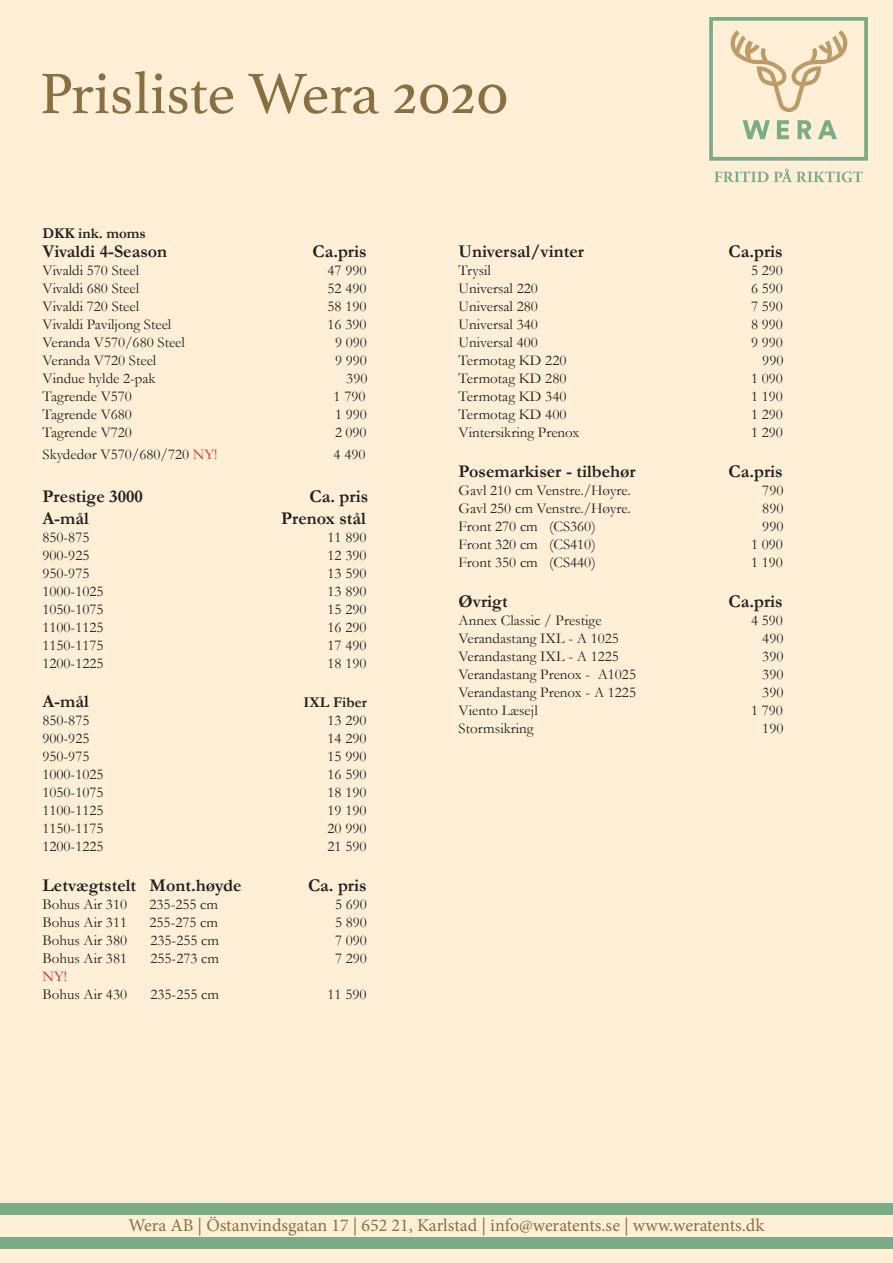
<style>
.page{position:relative;width:893px;height:1263px;background:#feefd6}
.page>*{position:absolute;margin:0;border:0;box-sizing:border-box;transform-origin:0 0}
.t1{font:60px "Athelas";color:#897043}
.t2{font:700 18px "Garamond";color:#231f20}
.t3{font:18px "Minion Pro";color:#897043}
.t4{font:15px "Garamond";color:#231f20}
.t5{font:700 15px "Garamond";color:#231f20}
.t6{font:15px "Garamond";color:#d1232a}
.s1{color:#ee2928}
</style>
<div class="page">
<div style="left:0;top:1204px;width:893px;height:11px;background:#7bac88"></div>
<div style="left:0;top:1237px;width:893px;height:12px;background:#7bac88"></div>
<svg style="left:709px;top:17px;width:159px;height:144px"></svg>
<svg style="left:714px;top:169px;width:149px;height:13px"></svg>
<p class="t1" style="left:40px;top:46px;width:470px">Prisliste Wera 2020</p>
<p class="t5" style="left:43px;top:223px;width:105px">DKK ink. moms</p>
<p class="t2" style="left:43px;top:239px;width:126px">Vivaldi 4-Season</p>
<p class="t2" style="left:313px;top:239px;width:56px">Ca.pris</p>
<p class="t4" style="left:43px;top:261px;width:98px">Vivaldi 570 Steel</p>
<p class="t4" style="left:328px;top:261px;width:40px">47 990</p>
<p class="t4" style="left:43px;top:279px;width:98px">Vivaldi 680 Steel</p>
<p class="t4" style="left:328px;top:279px;width:40px">52 490</p>
<p class="t4" style="left:43px;top:297px;width:98px">Vivaldi 720 Steel</p>
<p class="t4" style="left:328px;top:297px;width:40px">58 190</p>
<p class="t4" style="left:43px;top:315px;width:130px">Vivaldi Paviljong Steel</p>
<p class="t4" style="left:328px;top:315px;width:40px">16 390</p>
<p class="t4" style="left:43px;top:333px;width:144px">Veranda V570/680 Steel</p>
<p class="t4" style="left:335px;top:333px;width:33px">9 090</p>
<p class="t4" style="left:43px;top:351px;width:115px">Veranda V720 Steel</p>
<p class="t4" style="left:335px;top:351px;width:33px">9 990</p>
<p class="t4" style="left:43px;top:369px;width:115px">Vindue hylde 2-pak</p>
<p class="t4" style="left:346px;top:369px;width:23px">390</p>
<p class="t4" style="left:43px;top:387px;width:91px">Tagrende V570</p>
<p class="t4" style="left:334px;top:387px;width:33px">1 790</p>
<p class="t4" style="left:43px;top:405px;width:91px">Tagrende V680</p>
<p class="t4" style="left:335px;top:405px;width:33px">1 990</p>
<p class="t4" style="left:43px;top:423px;width:91px">Tagrende V720</p>
<p class="t4" style="left:335px;top:423px;width:33px">2 090</p>
<p class="t4" style="left:43px;top:444px;width:176px">Skydedør V570/680/720 <span class="s1">NY!</span></p>
<p class="t4" style="left:334px;top:444px;width:33px">4 490</p>
<p class="t2" style="left:43px;top:484px;width:102px">Prestige 3000</p>
<p class="t2" style="left:310px;top:484px;width:60px">Ca. pris</p>
<p class="t2" style="left:43px;top:506px;width:48px">A-mål</p>
<p class="t2" style="left:281px;top:506px;width:86px">Prenox stål</p>
<p class="t4" style="left:43px;top:527px;width:48px">850-875</p>
<p class="t4" style="left:328px;top:527px;width:40px">11 890</p>
<p class="t4" style="left:43px;top:545px;width:48px">900-925</p>
<p class="t4" style="left:328px;top:545px;width:40px">12 390</p>
<p class="t4" style="left:43px;top:563px;width:48px">950-975</p>
<p class="t4" style="left:328px;top:563px;width:40px">13 590</p>
<p class="t4" style="left:43px;top:581px;width:62px">1000-1025</p>
<p class="t4" style="left:328px;top:581px;width:40px">13 890</p>
<p class="t4" style="left:43px;top:599px;width:62px">1050-1075</p>
<p class="t4" style="left:328px;top:599px;width:40px">15 290</p>
<p class="t4" style="left:43px;top:617px;width:62px">1100-1125</p>
<p class="t4" style="left:328px;top:617px;width:40px">16 290</p>
<p class="t4" style="left:43px;top:635px;width:62px">1150-1175</p>
<p class="t4" style="left:328px;top:635px;width:40px">17 490</p>
<p class="t4" style="left:43px;top:653px;width:62px">1200-1225</p>
<p class="t4" style="left:328px;top:653px;width:40px">18 190</p>
<p class="t2" style="left:43px;top:689px;width:48px">A-mål</p>
<p class="t5" style="left:304px;top:692px;width:65px">IXL Fiber</p>
<p class="t4" style="left:43px;top:711px;width:48px">850-875</p>
<p class="t4" style="left:328px;top:711px;width:40px">13 290</p>
<p class="t4" style="left:43px;top:729px;width:48px">900-925</p>
<p class="t4" style="left:328px;top:729px;width:40px">14 290</p>
<p class="t4" style="left:43px;top:747px;width:48px">950-975</p>
<p class="t4" style="left:328px;top:747px;width:40px">15 990</p>
<p class="t4" style="left:43px;top:765px;width:62px">1000-1025</p>
<p class="t4" style="left:328px;top:765px;width:40px">16 590</p>
<p class="t4" style="left:43px;top:783px;width:62px">1050-1075</p>
<p class="t4" style="left:328px;top:783px;width:40px">18 190</p>
<p class="t4" style="left:43px;top:801px;width:62px">1100-1125</p>
<p class="t4" style="left:328px;top:801px;width:40px">19 190</p>
<p class="t4" style="left:43px;top:819px;width:62px">1150-1175</p>
<p class="t4" style="left:328px;top:819px;width:40px">20 990</p>
<p class="t4" style="left:43px;top:837px;width:62px">1200-1225</p>
<p class="t4" style="left:328px;top:837px;width:40px">21 590</p>
<p class="t2" style="left:43px;top:873px;width:201px">Letvægtstelt Mont.høyde</p>
<p class="t2" style="left:308px;top:873px;width:60px">Ca. pris</p>
<p class="t4" style="left:43px;top:894px;width:86px">Bohus Air 310</p>
<p class="t4" style="left:150px;top:894px;width:70px">235-255 cm</p>
<p class="t4" style="left:335px;top:894px;width:33px">5 690</p>
<p class="t4" style="left:43px;top:912px;width:86px">Bohus Air 311</p>
<p class="t4" style="left:150px;top:912px;width:70px">255-275 cm</p>
<p class="t4" style="left:335px;top:912px;width:33px">5 890</p>
<p class="t4" style="left:43px;top:930px;width:86px">Bohus Air 380</p>
<p class="t4" style="left:151px;top:930px;width:70px">235-255 cm</p>
<p class="t4" style="left:335px;top:930px;width:33px">7 090</p>
<p class="t4" style="left:43px;top:948px;width:86px">Bohus Air 381</p>
<p class="t4" style="left:151px;top:948px;width:70px">255-273 cm</p>
<p class="t4" style="left:335px;top:948px;width:33px">7 290</p>
<p class="t6" style="left:43px;top:966px;width:26px">NY!</p>
<p class="t4" style="left:43px;top:984px;width:86px">Bohus Air 430</p>
<p class="t4" style="left:151px;top:984px;width:70px">235-255 cm</p>
<p class="t4" style="left:328px;top:984px;width:40px">11 590</p>
<p class="t2" style="left:459px;top:239px;width:127px">Universal/vinter</p>
<p class="t2" style="left:729px;top:239px;width:56px">Ca.pris</p>
<p class="t4" style="left:459px;top:261px;width:34px">Trysil</p>
<p class="t4" style="left:751px;top:261px;width:33px">5 290</p>
<p class="t4" style="left:459px;top:279px;width:81px">Universal 220</p>
<p class="t4" style="left:751px;top:279px;width:33px">6 590</p>
<p class="t4" style="left:459px;top:297px;width:81px">Universal 280</p>
<p class="t4" style="left:751px;top:297px;width:33px">7 590</p>
<p class="t4" style="left:459px;top:315px;width:81px">Universal 340</p>
<p class="t4" style="left:751px;top:315px;width:33px">8 990</p>
<p class="t4" style="left:459px;top:333px;width:81px">Universal 400</p>
<p class="t4" style="left:751px;top:333px;width:33px">9 990</p>
<p class="t4" style="left:459px;top:351px;width:109px">Termotag KD 220</p>
<p class="t4" style="left:762px;top:351px;width:23px">990</p>
<p class="t4" style="left:459px;top:369px;width:109px">Termotag KD 280</p>
<p class="t4" style="left:751px;top:369px;width:33px">1 090</p>
<p class="t4" style="left:459px;top:387px;width:109px">Termotag KD 340</p>
<p class="t4" style="left:751px;top:387px;width:33px">1 190</p>
<p class="t4" style="left:459px;top:405px;width:109px">Termotag KD 400</p>
<p class="t4" style="left:751px;top:405px;width:33px">1 290</p>
<p class="t4" style="left:459px;top:423px;width:122px">Vintersikring Prenox</p>
<p class="t4" style="left:751px;top:423px;width:33px">1 290</p>
<p class="t2" style="left:459px;top:459px;width:179px">Posemarkiser - tilbehør</p>
<p class="t2" style="left:729px;top:459px;width:56px">Ca.pris</p>
<p class="t4" style="left:459px;top:480px;width:174px">Gavl 210 cm Venstre./Høyre.</p>
<p class="t4" style="left:762px;top:480px;width:23px">790</p>
<p class="t4" style="left:459px;top:498px;width:174px">Gavl 250 cm Venstre./Høyre.</p>
<p class="t4" style="left:762px;top:498px;width:23px">890</p>
<p class="t4" style="left:459px;top:516px;width:139px">Front 270 cm (CS360)</p>
<p class="t4" style="left:762px;top:516px;width:23px">990</p>
<p class="t4" style="left:459px;top:534px;width:139px">Front 320 cm (CS410)</p>
<p class="t4" style="left:751px;top:534px;width:33px">1 090</p>
<p class="t4" style="left:459px;top:552px;width:139px">Front 350 cm (CS440)</p>
<p class="t4" style="left:751px;top:552px;width:33px">1 190</p>
<p class="t2" style="left:459px;top:589px;width:51px">Øvrigt</p>
<p class="t2" style="left:729px;top:589px;width:56px">Ca.pris</p>
<p class="t4" style="left:459px;top:610px;width:145px">Annex Classic / Prestige</p>
<p class="t4" style="left:751px;top:610px;width:33px">4 590</p>
<p class="t4" style="left:459px;top:628px;width:162px">Verandastang IXL - A 1025</p>
<p class="t4" style="left:762px;top:628px;width:23px">490</p>
<p class="t4" style="left:459px;top:646px;width:162px">Verandastang IXL - A 1225</p>
<p class="t4" style="left:762px;top:646px;width:23px">390</p>
<p class="t4" style="left:459px;top:664px;width:179px">Verandastang Prenox - A1025</p>
<p class="t4" style="left:762px;top:664px;width:23px">390</p>
<p class="t4" style="left:459px;top:682px;width:179px">Verandastang Prenox - A 1225</p>
<p class="t4" style="left:762px;top:682px;width:23px">390</p>
<p class="t4" style="left:459px;top:700px;width:81px">Viento Læsejl</p>
<p class="t4" style="left:751px;top:700px;width:33px">1 790</p>
<p class="t4" style="left:459px;top:718px;width:77px">Stormsikring</p>
<p class="t4" style="left:762px;top:718px;width:23px">190</p>
<p class="t3" style="left:128px;top:1213px;width:637px">Wera AB | Östanvindsgatan 17 | 652 21, Karlstad | info@weratents.se | www.weratents.dk</p>
</div>
